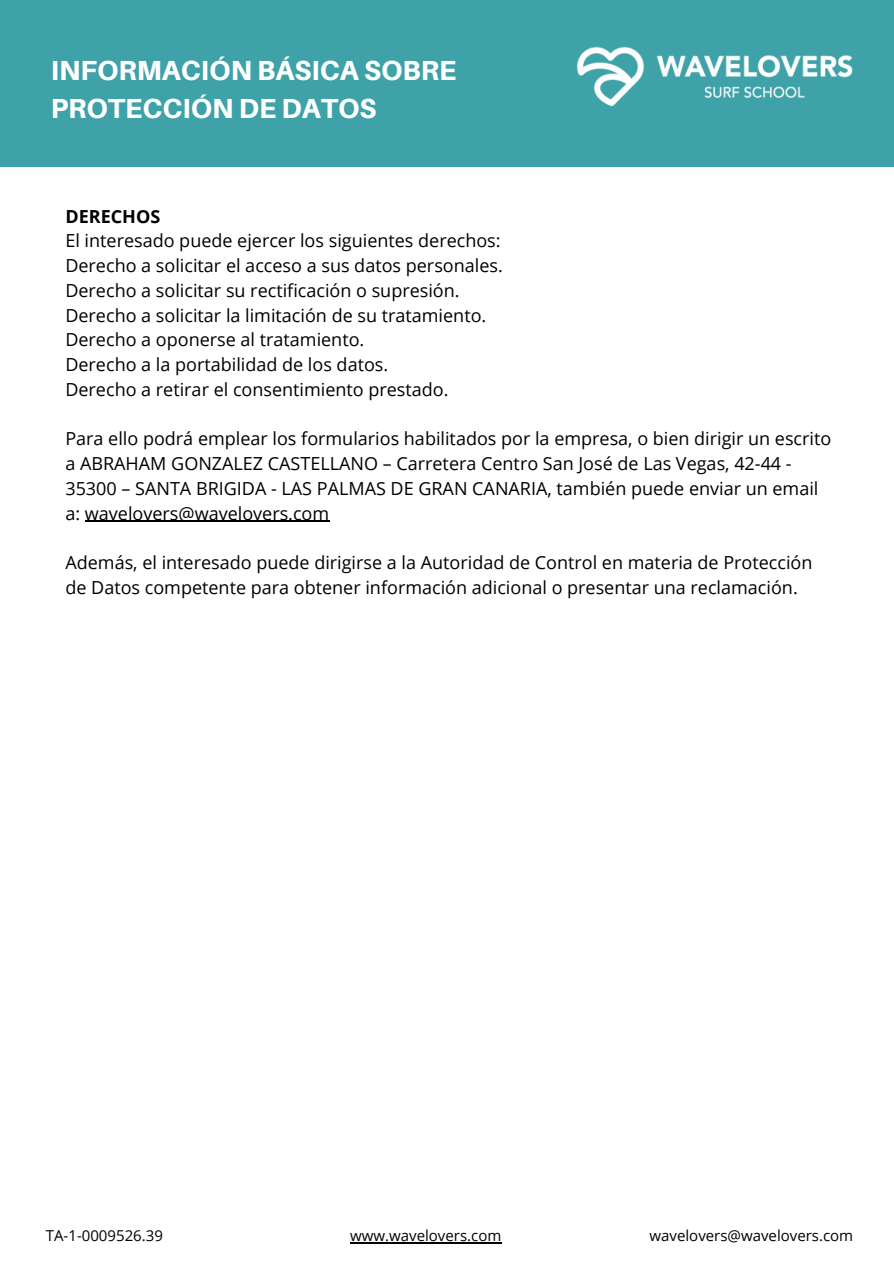
<style>
.page{position:relative;width:894px;height:1264px;background:#fff}
.page>*{position:absolute;margin:0;border:0;box-sizing:border-box;transform-origin:0 0}
.t1{font:800 27.6px/38.2px "Aileron";color:#fff}
.t2{font:18px/24.8px "Open Sans";color:#000}
.t3{font:15px "Open Sans";color:#000}
.s1{font-weight:700}
</style>
<div class="page">
<div style="left:0;top:0;width:893px;height:167px;background:#3ea2a8"></div>
<img style="left:576px;top:46px;width:277px;height:61px">
<hr style="left:350px;top:1242px;width:151px;height:1px;background:#000">
<hr style="left:85px;top:521px;width:244px;height:1px;background:#000">
<p class="t1" style="left:51px;top:51px;width:407px">INFORMACIÓN BÁSICA SOBRE<br>PROTECCIÓN DE DATOS</p>
<h2 class="t2" style="left:65px;top:203px;width:439px"><span class="s1">DERECHOS<br></span>El interesado puede ejercer los siguientes derechos:<br>Derecho a solicitar el acceso a sus datos personales.<br>Derecho a solicitar su rectificación o supresión.<br>Derecho a solicitar la limitación de su tratamiento.<br>Derecho a oponerse al tratamiento.<br>Derecho a la portabilidad de los datos.<br>Derecho a retirar el consentimiento prestado.</h2>
<h2 class="t2" style="left:65px;top:426px;width:767px">Para ello podrá emplear los formularios habilitados por la empresa, o bien dirigir un escrito a ABRAHAM GONZALEZ CASTELLANO – Carretera Centro San José de Las Vegas, 42-44 - 35300 – SANTA BRIGIDA - LAS PALMAS DE GRAN CANARIA, también puede enviar un email a: wavelovers@wavelovers.com</h2>
<p class="t2" style="left:65px;top:550px;width:748px">Además, el interesado puede dirigirse a la Autoridad de Control en materia de Protección de Datos competente para obtener información adicional o presentar una reclamación.</p>
<h2 class="t3" style="left:46px;top:1225px;width:119px">TA-1-0009526.39</h2>
<h2 class="t3" style="left:350px;top:1225px;width:153px">www.wavelovers.com</h2>
<h2 class="t3" style="left:649px;top:1225px;width:205px">wavelovers@wavelovers.com</h2>
</div>
